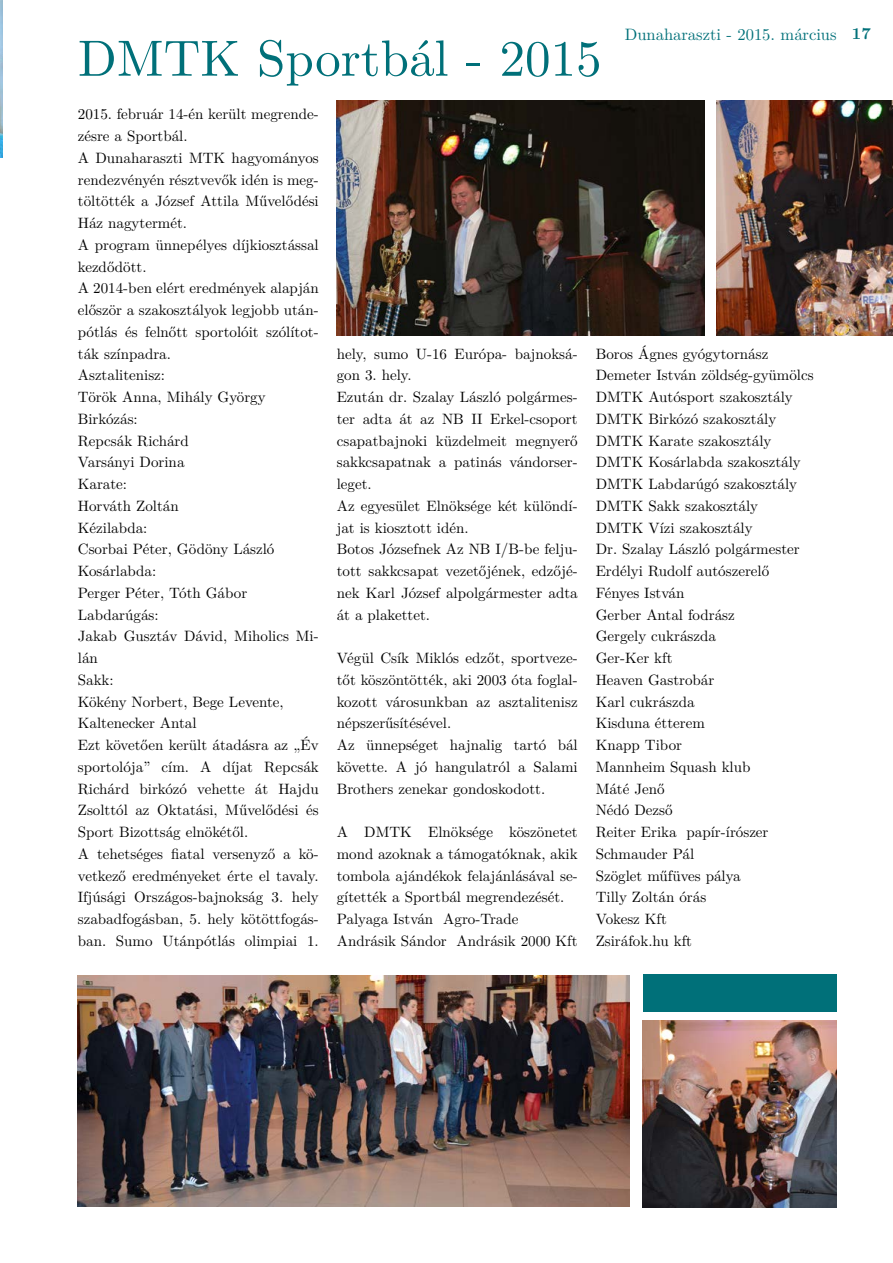
<style>
.page{position:relative;width:893px;height:1263px;background:#fff}
.page>*{position:absolute;margin:0;border:0;box-sizing:border-box;transform-origin:0 0}
.t1{font:51px "LM Roman 10";color:#007079}
.t2{font:16.5px "LM Roman 10";color:#007079}
.t3{font:15px/21.8px "LM Roman 10";color:#000}
.s1{font-weight:700}
</style>
<div class="page">
<img style="left:716px;top:101px;width:177px;height:235px">
<img style="left:78px;top:975px;width:551px;height:232px">
<img style="left:337px;top:101px;width:367px;height:234px">
<img style="left:0;top:0;width:2px;height:157px">
<img style="left:643px;top:1020px;width:194px;height:187px">
<div style="left:643px;top:974px;width:194px;height:37px;background:#007079"></div>
<h1 class="t1" style="left:78px;top:18px;width:525px">DMTK Sportbál - 2015</h1>
<p class="t2" style="left:625px;top:21px;width:248px">Dunaharaszti - 2015. március <span class="s1">17</span></p>
<p class="t3" style="left:78px;top:102px;width:242px">2015. február 14-én került megrende&shy;zésre a Sportbál.<br>A Dunaharaszti MTK hagyományos rendezvényén résztvevők idén is meg&shy;töltötték a József Attila Művelődési<br>Ház nagytermét.<br>A program ünnepélyes díjkiosztással kezdődött.<br>A 2014-ben elért eredmények alapján először a szakosztályok legjobb után&shy;pótlás és felnőtt sportolóit szólítot&shy;ták színpadra.<br>Asztalitenisz:<br>Török Anna, Mihály György<br>Birkózás:<br>Repcsák Richárd<br>Varsányi Dorina<br>Karate:<br>Horváth Zoltán<br>Kézilabda:<br>Csorbai Péter, Gödöny László<br>Kosárlabda:<br>Perger Péter, Tóth Gábor<br>Labdarúgás:<br>Jakab Gusztáv Dávid, Miholics Mi&shy;lán<br>Sakk:<br>Kökény Norbert, Bege Levente,<br>Kaltenecker Antal<br>Ezt követően került átadásra az „Év sportolója” cím. A díjat Repcsák<br>Richárd birkózó vehette át Hajdu<br>Zsolttól az Oktatási, Művelődési és<br>Sport Bizottság elnökétől.<br>A tehetséges fiatal versenyző a kö&shy;vetkező eredményeket érte el tavaly.<br>Ifjúsági Országos-bajnokság 3. hely szabadfogásban, 5. hely kötöttfogás&shy;ban. Sumo Utánpótlás olimpiai 1.</p>
<p class="t3" style="left:337px;top:341px;width:242px">hely, sumo U-16 Európa- bajnoksá&shy;gon 3. hely.<br>Ezután dr. Szalay László polgármes&shy;ter adta át az NB II Erkel-csoport csapatbajnoki küzdelmeit megnyerő sakkcsapatnak a patinás vándorser&shy;leget.<br>Az egyesület Elnöksége két különdí&shy;jat is kiosztott idén.<br>Botos Józsefnek Az NB I/B-be felju&shy;tott sakkcsapat vezetőjének, edzőjé&shy;nek Karl József alpolgármester adta át a plakettet.</p>
<p class="t3" style="left:337px;top:646px;width:242px">Végül Csík Miklós edzőt, sportveze&shy;tőt köszöntötték, aki 2003 óta foglal&shy;kozott városunkban az asztalitenisz népszerűsítésével.<br>Az ünnepséget hajnalig tartó bál követte. A jó hangulatról a Salami Brothers zenekar gondoskodott.</p>
<p class="t3" style="left:337px;top:820px;width:242px">A DMTK Elnöksége köszönetet mond azoknak a támogatóknak, akik tombola ajándékok felajánlásával se&shy;gítették a Sportbál megrendezését.<br>Palyaga István Agro-Trade Andrásik Sándor Andrásik 2000 Kft</p>
<p class="t3" style="left:596px;top:341px;width:219px">Boros Ágnes gyógytornász<br>Demeter István zöldség-gyümölcs<br>DMTK Autósport szakosztály<br>DMTK Birkózó szakosztály<br>DMTK Karate szakosztály<br>DMTK Kosárlabda szakosztály<br>DMTK Labdarúgó szakosztály<br>DMTK Sakk szakosztály<br>DMTK Vízi szakosztály<br>Dr. Szalay László polgármester<br>Erdélyi Rudolf autószerelő<br>Fényes István<br>Gerber Antal fodrász<br>Gergely cukrászda<br>Ger-Ker kft<br>Heaven Gastrobár<br>Karl cukrászda<br>Kisduna étterem<br>Knapp Tibor<br>Mannheim Squash klub<br>Máté Jenő<br>Nédó Dezső<br>Reiter Erika papír-írószer<br>Schmauder Pál<br>Szöglet műfüves pálya<br>Tilly Zoltán órás<br>Vokesz Kft<br>Zsiráfok.hu kft</p>
</div>
